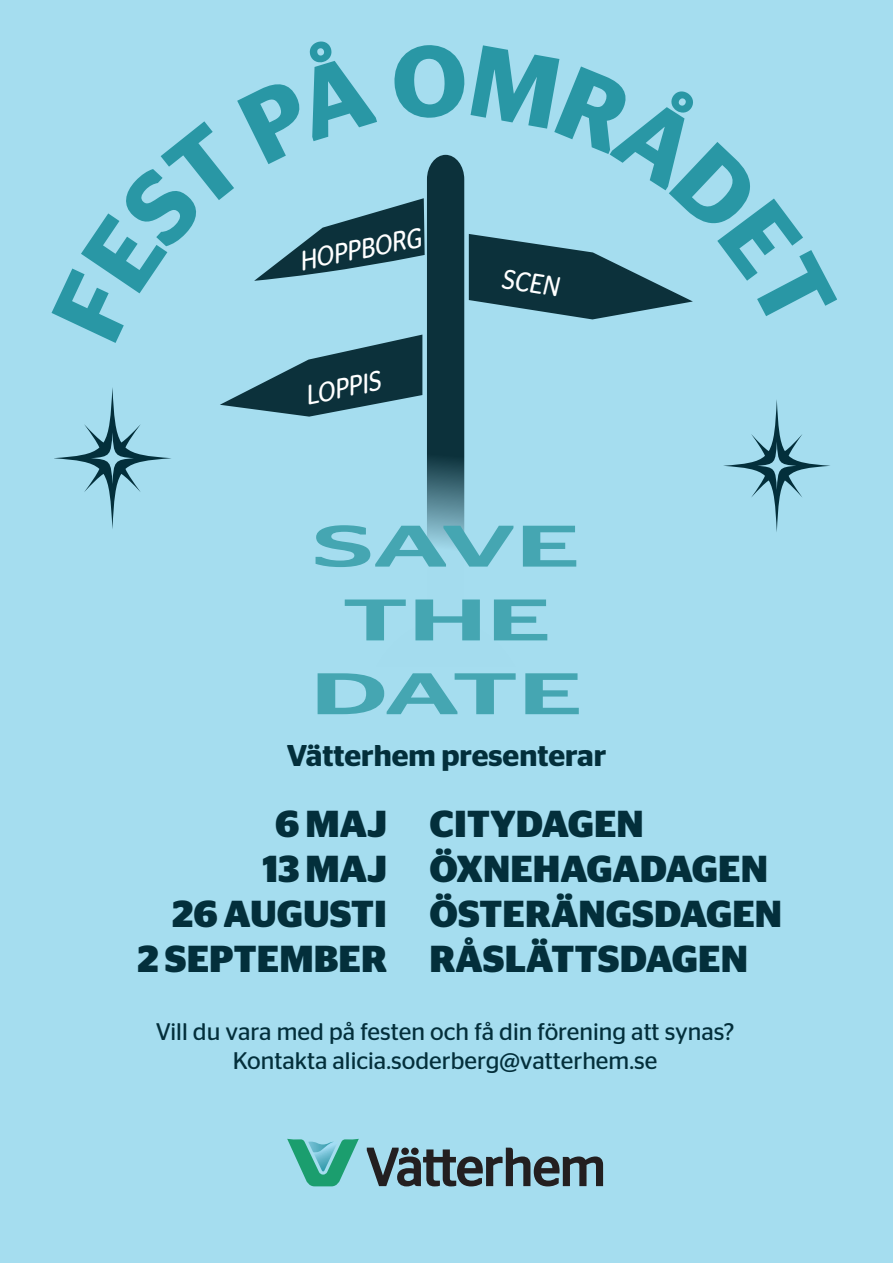
<style>
.page{position:relative;width:893px;height:1263px;background:#a5ddef}
.page>*{position:absolute;margin:0;border:0;box-sizing:border-box;transform-origin:0 0}
.t1{font:500 58.5px/73.8px "Stag Sans";letter-spacing:-.005em;color:#45a6b2;text-align:center;scale:1.94 1}
.t2{font:700 37.5px/45px "Stag Sans";color:#032f3b}
.t3{font:600 30px "Stag Sans";color:#032f3b}
.t4{font:27.75px "Stag Sans Round";color:#fff;scale:.86 1}
.t5{font:italic 27.6px "Stag Sans Round";color:#fff;scale:.87 1}
.t6{font:24px/28.8px "Stag Sans";color:#032f3b;text-align:center}
</style>
<div class="page">
<svg style="left:220px;top:155px;width:391px;height:392px"></svg>
<svg style="left:723px;top:400px;width:107px;height:132px"></svg>
<svg style="left:54px;top:388px;width:117px;height:141px"></svg>
<svg style="left:367px;top:1147px;width:236px;height:39px"></svg>
<svg style="left:287px;top:1139px;width:72px;height:47px"></svg>
<svg style="left:52px;top:41px;width:325px;height:302px"></svg>
<svg style="left:394px;top:45px;width:71px;height:73px"></svg>
<svg style="left:471px;top:45px;width:366px;height:271px"></svg>
<p class="t5" style="left:296px;top:245px;width:144px;rotate:-11deg">HOPPBORG</p>
<p class="t5" style="left:302px;top:380px;width:89px;rotate:-11deg">LOPPIS</p>
<p class="t4" style="left:505px;top:262px;width:68px;rotate:9deg">SCEN</p>
<h1 class="t1" style="left:311px;top:509px;width:142px">SAVE<br>THE<br>DATE</h1>
<p class="t3" style="left:287px;top:738px;width:321px">Vätterhem presenterar</p>
<h2 class="t2" style="left:429px;top:801px;width:354px">CITYDAGEN<br>ÖXNEHAGADAGEN<br>ÖSTERÄNGSDAGEN<br>RÅSLÄTTSDAGEN</h2>
<h2 class="t2" style="left:137px;top:801px;width:251px;text-align:right">6 MAJ<br>13 MAJ<br>26 AUGUSTI<br>2 SEPTEMBER</h2>
<p class="t6" style="left:156px;top:1017px;width:580px">Vill du vara med på festen och få din förening att synas?<br>Kontakta alicia.soderberg@vatterhem.se</p>
</div>
